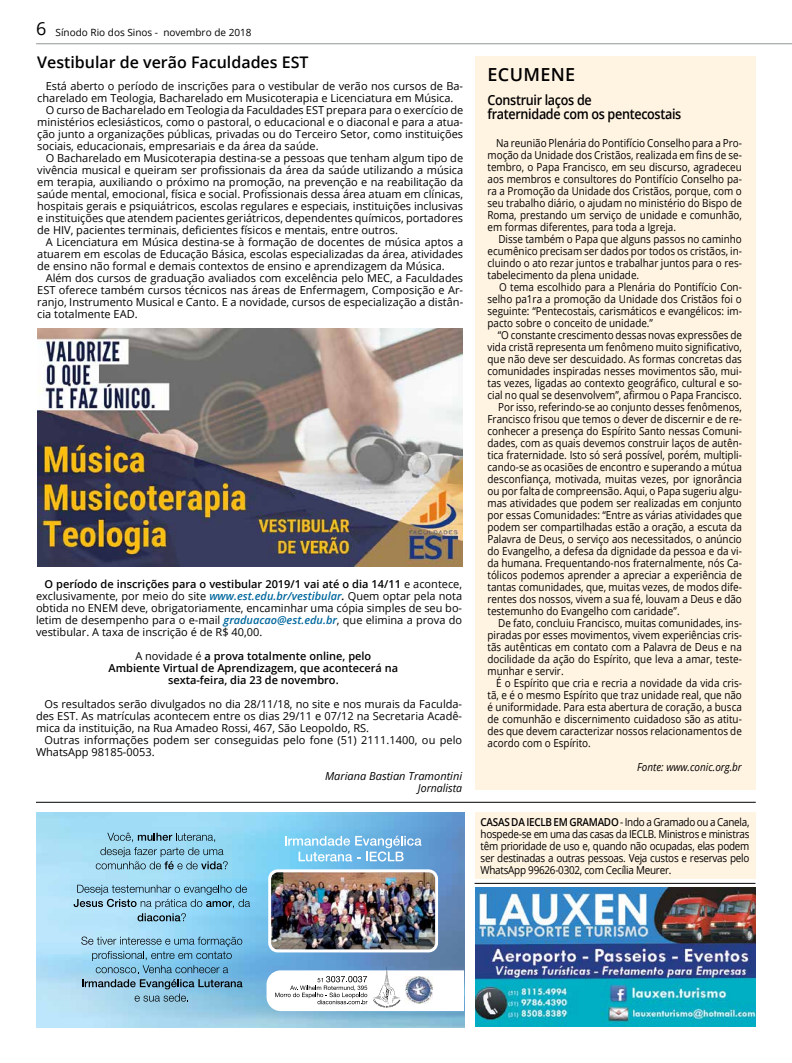
<style>
.page{position:relative;width:792px;height:1063px;background:#fff}
.page>*{position:absolute;margin:0;border:0;box-sizing:border-box;transform-origin:0 0}
.t1{font:600 18px "Open Sans";letter-spacing:.02em;color:#000}
.t2{font:600 16px "Open Sans";color:#000}
.t3{font:600 14px/14px "Open Sans";letter-spacing:-.025em;color:#000;scale:.9 1}
.t4{font:11px/12px "Open Sans";color:#000;text-align:justify;scale:.9 1}
.t5{font:11px/12px "Open Sans";color:#000;text-align:justify}
.t6{font:600 11px/12px "Open Sans";color:#000;text-align:center}
.t7{font:italic 11px/12px "Open Sans";color:#000;text-align:right}
.t8{font:italic 11px "Open Sans";color:#000;scale:.9 1}
.t9{font:10px "Open Sans";color:#000}
.s1{font-size:18px}
.s2{font-weight:600}
.s3{font-weight:600;font-style:italic;color:#00689e}
.s4{font-weight:600;font-style:italic}
.s5{font-weight:400}
</style>
<div class="page">
<div style="left:475px;top:57px;width:281px;height:733px;background:#fff3e2"></div>
<hr style="left:36px;top:802px;width:720px;height:1px;background:#000">
<img style="left:37px;top:813px;width:427px;height:214px">
<img style="left:268px;top:869px;width:170px;height:83px">
<svg style="left:267px;top:967px;width:197px;height:44px"></svg>
<svg style="left:285px;top:836px;width:137px;height:26px"></svg>
<svg style="left:96px;top:833px;width:132px;height:36px"></svg>
<svg style="left:74px;top:885px;width:176px;height:36px"></svg>
<svg style="left:81px;top:937px;width:161px;height:36px"></svg>
<svg style="left:82px;top:979px;width:161px;height:23px"></svg>
<hr style="left:36px;top:43px;width:756px;height:1px;background:#939598">
<img style="left:475px;top:888px;width:281px;height:139px">
<hr style="left:475px;top:883px;width:280px;height:1px;background:#000">
<div style="left:475px;top:813px;width:281px;height:66px;background:#fff3e2"></div>
<img style="left:37px;top:329px;width:425px;height:238px">
<p class="t9" style="left:36px;top:26px;width:217px"><span class="s1">6</span> Sínodo Rio dos Sinos - novembro de 2018</p>
<h2 class="t2" style="left:37px;top:51px;width:273px">Vestibular de verão Faculdades EST</h2>
<p class="t5" style="left:46px;top:79px;width:419px">Está aberto o período de inscrições para o vestibular de verão nos cursos de Ba-</p>
<p class="t5" style="left:37px;top:91px;width:418px">charelado em Teologia, Bacharelado em Musicoterapia e Licenciatura em Música.</p>
<p class="t5" style="left:46px;top:103px;width:419px">O curso de Bacharelado em Teologia da Faculdades EST prepara para o exercício de</p>
<p class="t5" style="left:37px;top:115px;width:427px">ministérios eclesiásticos, como o pastoral, o educacional e o diaconal e para a atua-</p>
<p class="t5" style="left:37px;top:127px;width:427px">ção junto a organizações públicas, privadas ou do Terceiro Setor, como instituições</p>
<p class="t5" style="left:37px;top:139px;width:283px">sociais, educacionais, empresariais e da área da saúde.</p>
<p class="t5" style="left:46px;top:151px;width:419px">O Bacharelado em Musicoterapia destina-se a pessoas que tenham algum tipo de</p>
<p class="t5" style="left:37px;top:163px;width:427px">vivência musical e queiram ser profissionais da área da saúde utilizando a música</p>
<p class="t5" style="left:37px;top:175px;width:427px">em terapia, auxiliando o próximo na promoção, na prevenção e na reabilitação da</p>
<p class="t5" style="left:37px;top:187px;width:427px">saúde mental, emocional, física e social. Profissionais dessa área atuam em clínicas,</p>
<p class="t5" style="left:37px;top:199px;width:427px">hospitais gerais e psiquiátricos, escolas regulares e especiais, instituições inclusivas</p>
<p class="t5" style="left:37px;top:211px;width:427px">e instituições que atendem pacientes geriátricos, dependentes químicos, portadores</p>
<p class="t5" style="left:37px;top:223px;width:362px">de HIV, pacientes terminais, deficientes físicos e mentais, entre outros.</p>
<p class="t5" style="left:46px;top:235px;width:419px">A Licenciatura em Música destina-se à formação de docentes de música aptos a</p>
<p class="t5" style="left:37px;top:247px;width:427px">atuarem em escolas de Educação Básica, escolas especializadas da área, atividades</p>
<p class="t5" style="left:37px;top:259px;width:409px">de ensino não formal e demais contextos de ensino e aprendizagem da Música.</p>
<p class="t5" style="left:46px;top:271px;width:419px">Além dos cursos de graduação avaliados com excelência pelo MEC, a Faculdades</p>
<p class="t5" style="left:37px;top:283px;width:427px">EST oferece também cursos técnicos nas áreas de Enfermagem, Composição e Ar-</p>
<p class="t5" style="left:37px;top:295px;width:427px">ranjo, Instrumento Musical e Canto. E a novidade, cursos de especialização a distân-</p>
<p class="t5" style="left:37px;top:307px;width:102px">cia totalmente EAD.</p>
<p class="t5" style="left:36px;top:578px;width:428px;text-indent:9px"><span class="s2">O período de inscrições para o vestibular 2019/1 vai até o dia 14/11</span> e acontece, exclusivamente, por meio do site <span class="s3">www.est.edu.br/vestibular</span><span class="s4">.</span> Quem optar pela nota obtida no ENEM deve, obrigatoriamente, encaminhar uma cópia simples de seu bo&shy;letim de desempenho para o e-mail <span class="s3">graduacao@est.edu.br</span>, que elimina a prova do vestibular. A taxa de inscrição é de R$ 40,00.</p>
<p class="t6" style="left:108px;top:650px;width:291px"><span class="s5">A novidade é</span> a prova totalmente online, pelo<br>Ambiente Virtual de Aprendizagem, que acontecerá na sexta-feira, dia 23 de novembro.</p>
<p class="t5" style="left:36px;top:698px;width:428px;text-indent:9px">Os resultados serão divulgados no dia 28/11/18, no site e nos murais da Faculda&shy;des EST. As matrículas acontecem entre os dias 29/11 e 07/12 na Secretaria Acadê&shy;mica da instituição, na Rua Amadeo Rossi, 467, São Leopoldo, RS.</p>
<p class="t5" style="left:36px;top:734px;width:428px;text-indent:9px">Outras informações podem ser conseguidas pelo fone (51) 2111.1400, ou pelo<br>WhatsApp 98185-0053.</p>
<p class="t7" style="left:325px;top:770px;width:139px">Mariana Bastian Tramontini<br>Jornalista</p>
<h1 class="t1" style="left:488px;top:62px;width:89px">ECUMENE</h1>
<p class="t3" style="left:488px;top:93px;width:217px">Construir laços de<br>fraternidade com os pentecostais</p>
<p class="t4" style="left:488px;top:137px;width:284px;text-indent:9px">Na reunião Plenária do Pontifício Conselho para a Pro&shy;moção da Unidade dos Cristãos, realizada em fins de se&shy;tembro, o Papa Francisco, em seu discurso, agradeceu aos membros e consultores do Pontifício Conselho pa&shy;ra a Promoção da Unidade dos Cristãos, porque, com o seu trabalho diário, o ajudam no ministério do Bispo de Roma, prestando um serviço de unidade e comunhão, em formas diferentes, para toda a Igreja.</p>
<p class="t4" style="left:488px;top:233px;width:284px;text-indent:11px">Disse também o Papa que alguns passos no caminho ecumênico precisam ser dados por todos os cristãos, in&shy;cluindo o ato rezar juntos e trabalhar juntos para o res&shy;tabelecimento da plena unidade.</p>
<p class="t4" style="left:488px;top:281px;width:284px;text-indent:12px">O tema escolhido para a Plenária do Pontifício Con&shy;selho pa1ra a promoção da Unidade dos Cristãos foi o seguinte: “Pentecostais, carismáticos e evangélicos: im&shy;pacto sobre o conceito de unidade.”</p>
<p class="t4" style="left:498px;top:329px;width:273px">“O constante crescimento dessas novas expressões de</p>
<p class="t4" style="left:488px;top:341px;width:284px">vida cristã representa um fenômeno muito significativo,</p>
<p class="t4" style="left:488px;top:353px;width:284px">que não deve ser descuidado. As formas concretas das</p>
<p class="t4" style="left:488px;top:365px;width:284px">comunidades inspiradas nesses movimentos são, mui-</p>
<p class="t4" style="left:488px;top:377px;width:284px">tas vezes, ligadas ao contexto geográfico, cultural e so-</p>
<p class="t4" style="left:488px;top:389px;width:284px">cial no qual se desenvolvem”, afirmou o Papa Francisco.</p>
<p class="t4" style="left:498px;top:401px;width:272px">Por isso, referindo-se ao conjunto desses fenômenos,</p>
<p class="t4" style="left:488px;top:413px;width:284px">Francisco frisou que temos o dever de discernir e de re-</p>
<p class="t4" style="left:488px;top:425px;width:284px">conhecer a presença do Espírito Santo nessas Comuni-</p>
<p class="t4" style="left:488px;top:437px;width:284px">dades, com as quais devemos construir laços de autên-</p>
<p class="t4" style="left:488px;top:449px;width:284px">tica fraternidade. Isto só será possível, porém, multipli-</p>
<p class="t4" style="left:488px;top:461px;width:284px">cando-se as ocasiões de encontro e superando a mútua</p>
<p class="t4" style="left:488px;top:473px;width:284px">desconfiança, motivada, muitas vezes, por ignorância</p>
<p class="t4" style="left:488px;top:485px;width:284px">ou por falta de compreensão. Aqui, o Papa sugeriu algu-</p>
<p class="t4" style="left:488px;top:497px;width:284px">mas atividades que podem ser realizadas em conjunto</p>
<p class="t4" style="left:488px;top:509px;width:284px">por essas Comunidades: “Entre as várias atividades que</p>
<p class="t4" style="left:488px;top:521px;width:284px">podem ser compartilhadas estão a oração, a escuta da</p>
<p class="t4" style="left:488px;top:533px;width:284px">Palavra de Deus, o serviço aos necessitados, o anúncio</p>
<p class="t4" style="left:488px;top:545px;width:284px">do Evangelho, a defesa da dignidade da pessoa e da vi-</p>
<p class="t4" style="left:488px;top:557px;width:284px">da humana. Frequentando-nos fraternalmente, nós Ca-</p>
<p class="t4" style="left:488px;top:569px;width:284px">tólicos podemos aprender a apreciar a experiência de</p>
<p class="t4" style="left:488px;top:581px;width:284px">tantas comunidades, que, muitas vezes, de modos dife-</p>
<p class="t4" style="left:488px;top:593px;width:284px">rentes dos nossos, vivem a sua fé, louvam a Deus e dão</p>
<p class="t4" style="left:488px;top:605px;width:215px">testemunho do Evangelho com caridade”.</p>
<p class="t4" style="left:498px;top:617px;width:272px">De fato, concluiu Francisco, muitas comunidades, ins-</p>
<p class="t4" style="left:488px;top:629px;width:284px">piradas por esses movimentos, vivem experiências cris-</p>
<p class="t4" style="left:488px;top:641px;width:284px">tãs autênticas em contato com a Palavra de Deus e na</p>
<p class="t4" style="left:488px;top:653px;width:284px">docilidade da ação do Espírito, que leva a amar, teste-</p>
<p class="t4" style="left:488px;top:665px;width:86px">munhar e servir.</p>
<p class="t4" style="left:496px;top:677px;width:275px">É o Espírito que cria e recria a novidade da vida cris-</p>
<p class="t4" style="left:488px;top:689px;width:284px">tã, e é o mesmo Espírito que traz unidade real, que não</p>
<p class="t4" style="left:488px;top:701px;width:284px">é uniformidade. Para esta abertura de coração, a busca</p>
<p class="t4" style="left:488px;top:713px;width:284px">de comunhão e discernimento cuidadoso são as atitu-</p>
<p class="t4" style="left:488px;top:725px;width:284px">des que devem caracterizar nossos relacionamentos de</p>
<p class="t4" style="left:488px;top:737px;width:116px">acordo com o Espírito.</p>
<p class="t8" style="left:637px;top:760px;width:118px">Fonte: www.conic.org.br</p>
<p class="t4" style="left:481px;top:815px;width:300px"><span class="s2">CASAS DA IECLB EM GRAMADO</span> -Indo a Gramado ou a Canela, hospede-se em uma das casas da IECLB. Ministros e ministras têm prioridade de uso e, quando não ocupadas, elas podem ser destinadas a outras pessoas. Veja custos e reservas pelo WhatsApp 99626-0302, com Cecília Meurer.</p>
</div>
